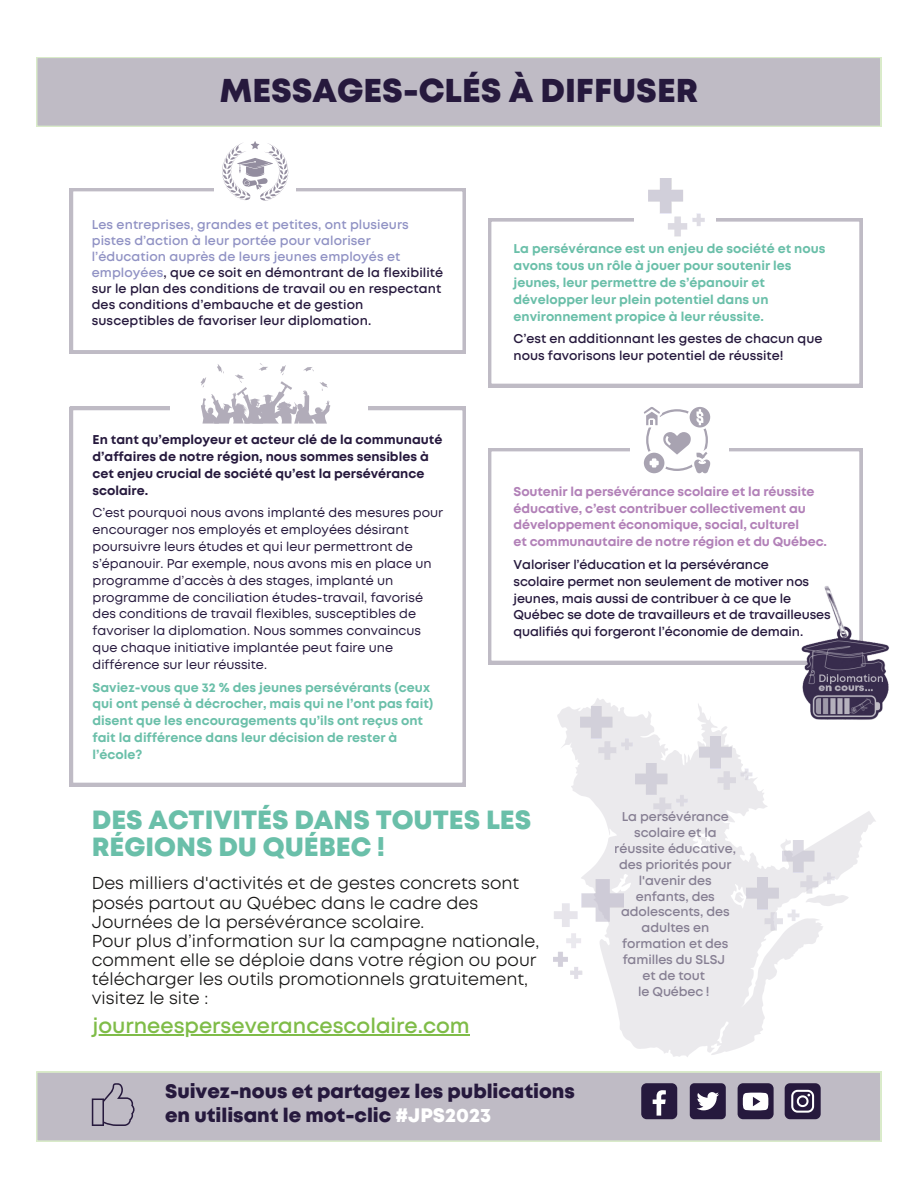
<style>
.page{position:relative;width:918px;height:1188px;background:#fff}
.page>*{position:absolute;margin:0;border:0;box-sizing:border-box;transform-origin:0 0}
.t1{font:800 33px "Mont";color:#26193d}
.t2{font:800 26.25px/27px "Mont";color:#6abfa9}
.t3{font:600 21px "Mont";color:#7fbc48}
.t4{font:800 19.5px/23.7px "Mont";color:#26193d}
.t5{font:17.25px/19.2px "Mont";color:#171615}
.t6{font:600 12.75px/15.9px "Mont";color:#26193d}
.t7{font:12.75px/16.8px "Mont";color:#26193d}
.t8{font:700 12.75px/16.8px "Mont";color:#6abfa9}
.t9{font:700 12.75px/16.8px "Mont";letter-spacing:-.01em;color:#b281b8}
.t10{font:700 12.75px/16.8px "Mont";color:#26193d}
.s1{color:#9092c4}
.s2{color:#fff}
</style>
<div class="page">
<svg style="left:488px;top:448px;width:375px;height:216px"></svg>
<svg style="left:557px;top:698px;width:319px;height:359px"></svg>
<div style="left:36px;top:1072px;width:845px;height:69px;background:#bfbbc5"></div>
<svg style="left:92px;top:1083px;width:43px;height:43px;background:#a8a3b1"></svg>
<div style="left:641px;top:1083px;width:36px;height:36px;background:#26193d;border-radius:5px"></div>
<svg style="left:653px;top:1090px;width:13px;height:26px"></svg>
<div style="left:690px;top:1083px;width:36px;height:36px;background:#26193d;border-radius:4px"></div>
<svg style="left:697px;top:1092px;width:22px;height:18px"></svg>
<div style="left:738px;top:1083px;width:36px;height:36px;background:#26193d;border-radius:5px"></div>
<svg style="left:743px;top:1093px;width:25px;height:17px"></svg>
<svg style="left:785px;top:1083px;width:36px;height:36px"></svg>
<svg style="left:70px;top:188px;width:396px;height:165px"></svg>
<div style="left:214px;top:135px;width:82px;height:65px;background:#fff"></div>
<svg style="left:488px;top:218px;width:375px;height:169px"></svg>
<div style="left:634px;top:157px;width:82px;height:65px;background:#fff"></div>
<img style="left:648px;top:179px;width:59px;height:57px">
<svg style="left:70px;top:407px;width:396px;height:379px"></svg>
<div style="left:170px;top:370px;width:198px;height:56px;background:#fff"></div>
<div style="left:36px;top:57px;width:845px;height:70px;background:#bfbbc5"></div>
<div style="left:630px;top:408px;width:99px;height:65px;background:#fff"></div>
<img style="left:581px;top:706px;width:54px;height:53px">
<img style="left:636px;top:763px;width:54px;height:53px">
<img style="left:782px;top:841px;width:54px;height:53px">
<img style="left:747px;top:877px;width:54px;height:53px">
<img style="left:700px;top:736px;width:54px;height:53px">
<img style="left:553px;top:880px;width:71px;height:99px">
<img style="left:792px;top:585px;width:97px;height:144px">
<svg style="left:222px;top:141px;width:66px;height:60px"></svg>
<svg style="left:644px;top:407px;width:66px;height:66px"></svg>
<svg style="left:201px;top:363px;width:129px;height:61px"></svg>
<hr style="left:93px;top:1034px;width:377px;height:1px;background:#7fbc48">
<h1 class="t1" style="left:220px;top:78px;width:480px">MESSAGES-CLÉS À DIFFUSER</h1>
<p class="t6" style="left:92px;top:218px;width:353px"><span class="s1">Les entreprises, grandes et petites, ont plusieurs pistes d’action à leur portée pour valoriser l’éducation auprès de leurs jeunes employés et employées</span>, que ce soit en démontrant de la flexibilité sur le plan des conditions de travail ou en respectant des conditions d’embauche et de gestion susceptibles de favoriser leur diplomation.</p>
<p class="t10" style="left:93px;top:432px;width:351px">En tant qu’employeur et acteur clé de la communauté d’affaires de notre région, nous sommes sensibles à cet enjeu crucial de société qu’est la persévérance scolaire.</p>
<p class="t7" style="left:93px;top:505px;width:352px">C’est pourquoi nous avons implanté des mesures pour encourager nos employés et employées désirant poursuivre leurs études et qui leur permettront de s’épanouir. Par exemple, nous avons mis en place un programme d’accès à des stages, implanté un programme de conciliation études-travail, favorisé des conditions de travail flexibles, susceptibles de favoriser la diplomation. Nous sommes convaincus que chaque initiative implantée peut faire une différence sur leur réussite.</p>
<p class="t8" style="left:93px;top:680px;width:342px">Saviez-vous que 32 % des jeunes persévérants (ceux qui ont pensé à décrocher, mais qui ne l’ont pas fait) disent que les encouragements qu’ils ont reçus ont fait la différence dans leur décision de rester à l’école?</p>
<p class="t8" style="left:514px;top:241px;width:313px">La persévérance est un enjeu de société et nous avons tous un rôle à jouer pour soutenir les jeunes, leur permettre de s’épanouir et développer leur plein potentiel dans un environnement propice à leur réussite.</p>
<p class="t6" style="left:514px;top:331px;width:310px;line-height:16.8px">C’est en additionnant les gestes de chacun que nous favorisons leur potentiel de réussite!</p>
<p class="t9" style="left:514px;top:484px;width:315px">Soutenir la persévérance scolaire et la réussite éducative, c’est contribuer collectivement au développement économique, social, culturel<br>et communautaire de notre région et du Québec.</p>
<p class="t6" style="left:514px;top:557px;width:319px;line-height:16.8px">Valoriser l’éducation et la persévérance<br>scolaire permet non seulement de motiver nos jeunes, mais aussi de contribuer à ce que le Québec se dote de travailleurs et de travailleuses qualifiés qui forgeront l’économie de demain.</p>
<h2 class="t2" style="left:92px;top:809px;width:441px">DES ACTIVITÉS DANS TOUTES LES<br>RÉGIONS DU QUÉBEC !</h2>
<p class="t5" style="left:92px;top:875px;width:449px">Des milliers d'activités et de gestes concrets sont posés partout au Québec dans le cadre des Journées de la persévérance scolaire.<br>Pour plus d’information sur la campagne nationale, comment elle se déploie dans votre région ou pour télécharger les outils promotionnels gratuitement, visitez le site :</p>
<h3 class="t3" style="left:93px;top:1018px;width:379px">journeesperseverancescolaire.com</h3>
<h3 class="t4" style="left:165px;top:1081px;width:411px">Suivez-nous et partagez les publications en utilisant le mot-clic <span class="s2">#JPS2023</span></h3>
<p class="t6" style="left:615px;top:809px;width:123px;text-align:center">La persévérance scolaire et la réussite éducative, des priorités pour l'avenir des enfants, des adolescents, des adultes en formation et des familles du SLSJ<br>et de tout<br>le Québec !</p>
</div>
